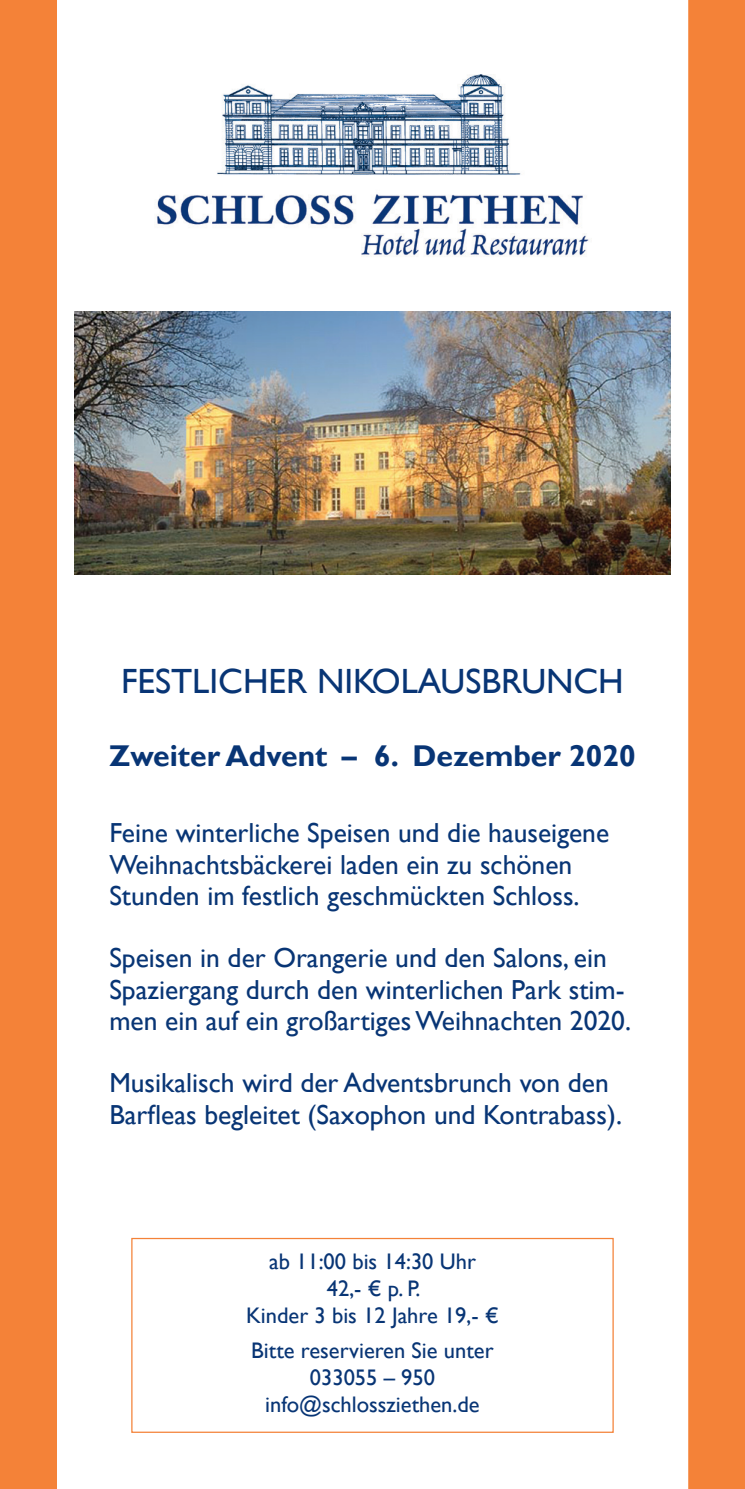
<style>
.page{position:relative;width:745px;height:1489px;background:#fff}
.page>*{position:absolute;margin:0;border:0;box-sizing:border-box;transform-origin:0 0}
.t1{font:35px "Gill Sans";color:#083575}
.t2{font:700 30px "Gill Sans";color:#083575}
.t3{font:27.5px/31.2px "Gill Sans";color:#083575}
.t4{font:22.5px/27px "Gill Sans";color:#083575;text-align:center}
.s1{font-style:inherit}
</style>
<div class="page">
<svg style="left:688px;top:0;width:56px;height:1488px;background:#f4843b"></svg>
<div style="left:131px;top:1237px;width:482px;height:195px;border:1px solid #f48238"></div>
<div style="left:0;top:0;width:57px;height:1488px;background:#f48238"></div>
<img style="left:156px;top:74px;width:434px;height:183px">
<img style="left:74px;top:312px;width:596px;height:262px">
<p class="t1" style="left:121px;top:660px;width:504px">FESTLICHER NIKOLAUSBRUNCH</p>
<p class="t2" style="left:109px;top:737px;width:527px">Zweiter Advent <span class="s1">–</span> 6. Dezember 2020</p>
<p class="t3" style="left:109px;top:818px;width:501px">Feine winterliche Speisen und die hauseigene<br>Weihnachtsbäckerei laden ein zu schönen<br>Stunden im festlich geschmückten Schloss.</p>
<p class="t3" style="left:109px;top:943px;width:523px">Speisen in der Orangerie und den Salons, ein<br>Spaziergang durch den winterlichen Park stim&shy;men ein auf ein großartiges Weihnachten 2020.</p>
<p class="t3" style="left:109px;top:1067px;width:514px">Musikalisch wird der Adventsbrunch von den<br>Barfleas begleitet (Saxophon und Kontrabass).</p>
<p class="t4" style="left:246px;top:1247px;width:254px">ab 11:00 bis 14:30 Uhr<br>42,- € p. P.<br>Kinder 3 bis 12 Jahre 19,- €</p>
<p class="t4" style="left:251px;top:1336px;width:244px">Bitte reservieren Sie unter<br>033055 – 950 info@schlossziethen.de</p>
</div>
